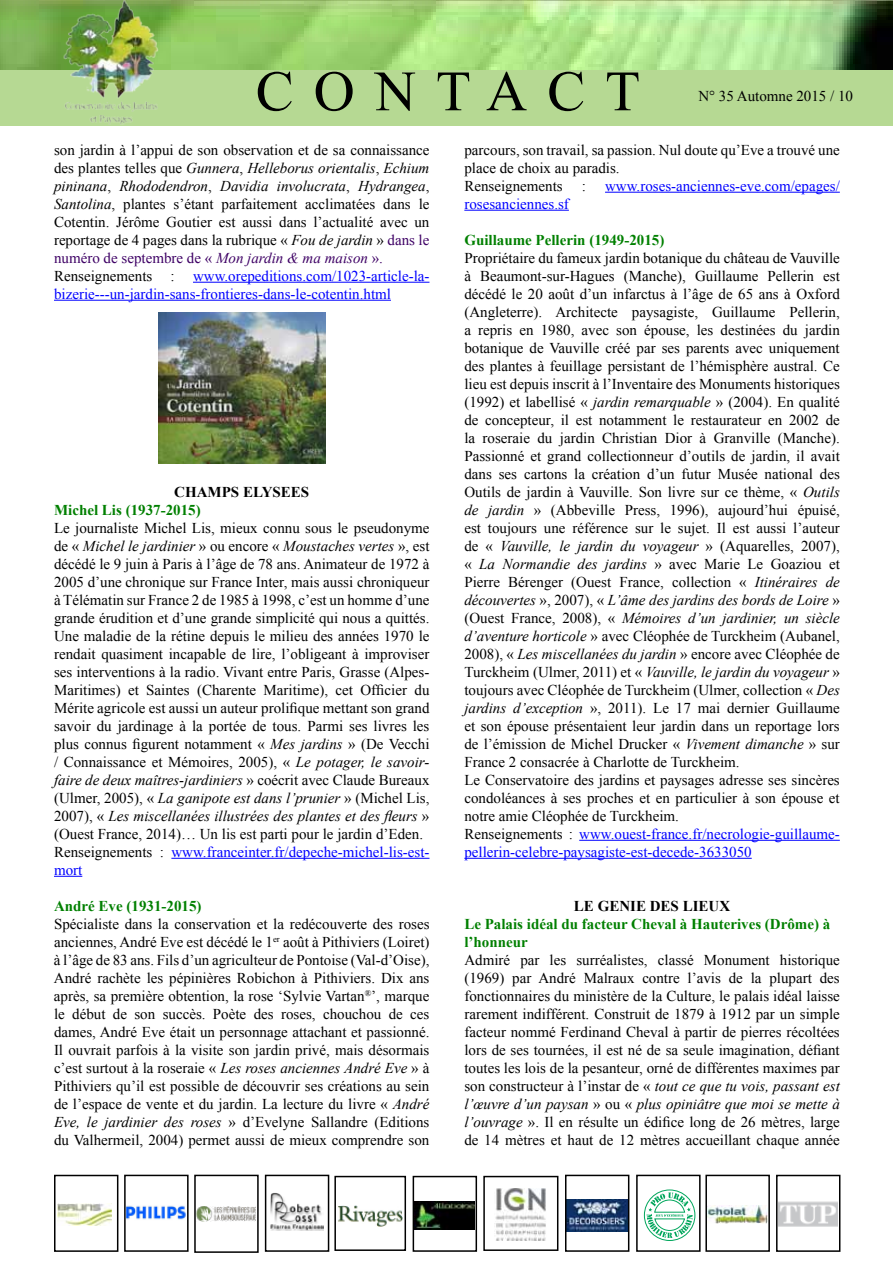
<style>
.page{position:relative;width:893px;height:1263px;background:#fff}
.page>*{position:absolute;margin:0;border:0;box-sizing:border-box;transform-origin:0 0}
.t1{font:57px "Times New Roman";letter-spacing:.35em;color:#000}
.t2{font:15px/18px "Times New Roman";color:#000}
.t3{font:700 15px/18px "Times New Roman";color:#008000}
.t4{font:15px "Times New Roman";color:#00f}
.t5{font:700 15px "Times New Roman";color:#000}
.s1{font-style:italic}
.s2{color:#3e0065}
.s3{font-style:italic;color:#3e0065}
.s4{color:#00f}
</style>
<div class="page">
<div style="left:636px;top:1175px;width:65px;height:77px;border:2px solid #000"></div>
<div style="left:0;top:70px;width:893px;height:55px;background:#b6d993"></div>
<img style="left:0;top:0;width:893px;height:70px">
<img style="left:54px;top:0;width:120px;height:126px">
<img style="left:708px;top:1205px;width:59px;height:18px">
<img style="left:197px;top:1206px;width:59px;height:15px">
<img style="left:270px;top:1193px;width:54px;height:37px">
<img style="left:338px;top:1205px;width:65px;height:21px">
<img style="left:779px;top:1201px;width:58px;height:26px">
<img style="left:495px;top:1188px;width:51px;height:53px">
<img style="left:416px;top:1202px;width:58px;height:28px">
<img style="left:568px;top:1200px;width:58px;height:31px">
<img style="left:58px;top:1204px;width:53px;height:21px">
<div style="left:776px;top:1175px;width:64px;height:77px;border:2px solid #000"></div>
<div style="left:124px;top:1175px;width:65px;height:77px;border:2px solid #000"></div>
<div style="left:194px;top:1175px;width:65px;height:78px;border:2px solid #000"></div>
<div style="left:265px;top:1175px;width:64px;height:77px;border:2px solid #000"></div>
<div style="left:334px;top:1176px;width:72px;height:75px;border:2px solid #000"></div>
<div style="left:413px;top:1176px;width:64px;height:76px;border:2px solid #000"></div>
<div style="left:483px;top:1176px;width:75px;height:75px;border:2px solid #000"></div>
<div style="left:54px;top:1175px;width:64px;height:77px;border:2px solid #000"></div>
<div style="left:565px;top:1175px;width:64px;height:77px;border:2px solid #000"></div>
<div style="left:705px;top:1175px;width:65px;height:77px;border:2px solid #000"></div>
<img style="left:126px;top:1198px;width:60px;height:29px">
<div style="left:644px;top:1190px;width:51px;height:51px;border:1px solid #00a65c;border-radius:50%"></div>
<svg style="left:647px;top:1192px;width:46px;height:46px"></svg>
<hr style="left:193px;top:282px;width:236px;height:1px;background:#00f">
<hr style="left:54px;top:300px;width:337px;height:1px;background:#00f">
<hr style="left:171px;top:858px;width:258px;height:1px;background:#00f">
<svg style="left:54px;top:876px;width:28px;height:1px"></svg>
<hr style="left:605px;top:192px;width:235px;height:1px;background:#00f">
<hr style="left:464px;top:210px;width:105px;height:1px;background:#00f">
<hr style="left:579px;top:840px;width:261px;height:1px;background:#00f">
<hr style="left:464px;top:858px;width:288px;height:1px;background:#00f">
<img style="left:158px;top:312px;width:167px;height:151px">
<h1 class="t1" style="left:256px;top:53px;width:386px">CONTACT</h1>
<p class="t2" style="left:698px;top:87px;width:156px">N° 35 Automne 2015 / 10</p>
<p class="t2" style="left:54px;top:140px;width:377px">son jardin à l’appui de son observation et de sa connaissance des plantes telles que <span class="s1">Gunnera</span>, <span class="s1">Helleborus orientalis</span>, <span class="s1">Echium pininana</span>, <span class="s1">Rhododendron</span>, <span class="s1">Davidia involucrata</span>, <span class="s1">Hydrangea</span>, <span class="s1">Santolina</span>, plantes s’étant parfaitement acclimatées dans le Cotentin. Jérôme Goutier est aussi dans l’actualité avec un reportage de 4 pages dans la rubrique « <span class="s1">Fou de jardin</span> » <span class="s2">dans le numéro de septembre de «</span> <span class="s3">Mon jardin &amp; ma maison</span> <span class="s2">».<br></span>Renseignements : <span class="s4">www.orepeditions.com/1023-article-la&shy;bizerie---un-jardin-sans-frontieres-dans-le-cotentin.html</span></p>
<p class="t5" style="left:174px;top:481px;width:136px">CHAMPS ELYSEES</p>
<p class="t3" style="left:54px;top:500px;width:148px">Michel Lis (1937-2015)</p>
<p class="t2" style="left:54px;top:518px;width:377px">Le journaliste Michel Lis, mieux connu sous le pseudonyme de « <span class="s1">Michel le jardinier</span> » ou encore « <span class="s1">Moustaches vertes</span> », est décédé le 9 juin à Paris à l’âge de 78 ans. Animateur de 1972 à 2005 d’une chronique sur France Inter, mais aussi chroniqueur à Télématin sur France 2 de 1985 à 1998, c’est un homme d’une grande érudition et d’une grande simplicité qui nous a quittés.<br>Une maladie de la rétine depuis le milieu des années 1970 le rendait quasiment incapable de lire, l’obligeant à improviser ses interventions à la radio. Vivant entre Paris, Grasse (Alpes-Maritimes) et Saintes (Charente Maritime), cet Officier du Mérite agricole est aussi un auteur prolifique mettant son grand savoir du jardinage à la portée de tous. Parmi ses livres les plus connus figurent notamment « <span class="s1">Mes jardins</span> » (De Vecchi / Connaissance et Mémoires, 2005), « <span class="s1">Le potager, le savoir&shy;faire de deux maîtres-jardiniers</span> » coécrit avec Claude Bureaux (Ulmer, 2005), « <span class="s1">La ganipote est dans l’prunier</span> » (Michel Lis, 2007), « <span class="s1">Les miscellanées illustrées des plantes et des fleurs</span> » (Ouest France, 2014)… Un lis est parti pour le jardin d’Eden.<br>Renseignements : <span class="s4">www.franceinter.fr/depeche-michel-lis-est&shy;mort</span></p>
<p class="t3" style="left:54px;top:896px;width:149px">André Eve (1931-2015)</p>
<p class="t2" style="left:54px;top:914px;width:377px;text-align:justify">Spécialiste dans la conservation et la redécouverte des roses anciennes, André Eve est décédé le 1<sup>er</sup> août à Pithiviers (Loiret) à l’âge de 83 ans. Fils d’un agriculteur de Pontoise (Val-d’Oise), André rachète les pépinières Robichon à Pithiviers. Dix ans après, sa première obtention, la rose ‘Sylvie Vartan<sup>®</sup>’, marque le début de son succès. Poète des roses, chouchou de ces dames, André Eve était un personnage attachant et passionné.<br>Il ouvrait parfois à la visite son jardin privé, mais désormais c’est surtout à la roseraie « <span class="s1">Les roses anciennes André Eve</span> » à Pithiviers qu’il est possible de découvrir ses créations au sein de l’espace de vente et du jardin. La lecture du livre « <span class="s1">André Eve, le jardinier des roses</span> » d’Evelyne Sallandre (Editions du Valhermeil, 2004) permet aussi de mieux comprendre son</p>
<p class="t2" style="left:464px;top:140px;width:377px">parcours, son travail, sa passion. Nul doute qu’Eve a trouvé une place de choix au paradis.<br>Renseignements</p>
<p class="t2" style="left:582px;top:176px;width:6px">:</p>
<p class="t4" style="left:605px;top:175px;width:236px">www.roses-anciennes-eve.com/epages/</p>
<p class="t4" style="left:464px;top:193px;width:106px">rosesanciennes.sf</p>
<p class="t3" style="left:464px;top:230px;width:201px">Guillaume Pellerin (1949-2015)</p>
<p class="t2" style="left:464px;top:248px;width:377px">Propriétaire du fameux jardin botanique du château de Vauville à Beaumont-sur-Hagues (Manche), Guillaume Pellerin est décédé le 20 août d’un infarctus à l’âge de 65 ans à Oxford (Angleterre). Architecte paysagiste, Guillaume Pellerin, a repris en 1980, avec son épouse, les destinées du jardin botanique de Vauville créé par ses parents avec uniquement des plantes à feuillage persistant de l’hémisphère austral. Ce lieu est depuis inscrit à l’Inventaire des Monuments historiques (1992) et labellisé « <span class="s1">jardin remarquable</span> » (2004). En qualité de concepteur, il est notamment le restaurateur en 2002 de la roseraie du jardin Christian Dior à Granville (Manche).<br>Passionné et grand collectionneur d’outils de jardin, il avait dans ses cartons la création d’un futur Musée national des Outils de jardin à Vauville. Son livre sur ce thème, « <span class="s1">Outils de jardin</span> » (Abbeville Press, 1996), aujourd’hui épuisé, est toujours une référence sur le sujet. Il est aussi l’auteur de « <span class="s1">Vauville, le jardin du voyageur</span> » (Aquarelles, 2007), « <span class="s1">La Normandie des jardins</span> » avec Marie Le Goaziou et Pierre Bérenger (Ouest France, collection « <span class="s1">Itinéraires de découvertes</span> », 2007), « <span class="s1">L’âme des jardins des bords de Loire</span> » (Ouest France, 2008), « <span class="s1">Mémoires d’un jardinier, un siècle d’aventure horticole</span> » avec Cléophée de Turckheim (Aubanel, 2008), « <span class="s1">Les miscellanées du jardin</span> » encore avec Cléophée de Turckheim (Ulmer, 2011) et « <span class="s1">Vauville, le jardin du voyageur</span> » toujours avec Cléophée de Turckheim (Ulmer, collection « <span class="s1">Des jardins d’exception</span> », 2011). Le 17 mai dernier Guillaume et son épouse présentaient leur jardin dans un reportage lors de l’émission de Michel Drucker « <span class="s1">Vivement dimanche</span> » sur France 2 consacrée à Charlotte de Turckheim.<br>Le Conservatoire des jardins et paysages adresse ses sincères condoléances à ses proches et en particulier à son épouse et notre amie Cléophée de Turckheim.<br>Renseignements : <span class="s4">www.ouest-france.fr/necrologie-guillaume&shy;pellerin-celebre-paysagiste-est-decede-3633050</span></p>
<p class="t5" style="left:574px;top:895px;width:158px">LE GENIE DES LIEUX</p>
<p class="t3" style="left:464px;top:914px;width:367px">Le Palais idéal du facteur Cheval à Hauterives (Drôme) à l’honneur</p>
<p class="t2" style="left:464px;top:950px;width:377px;text-align:justify">Admiré par les surréalistes, classé Monument historique (1969) par André Malraux contre l’avis de la plupart des fonctionnaires du ministère de la Culture, le palais idéal laisse rarement indifférent. Construit de 1879 à 1912 par un simple facteur nommé Ferdinand Cheval à partir de pierres récoltées lors de ses tournées, il est né de sa seule imagination, défiant toutes les lois de la pesanteur, orné de différentes maximes par son constructeur à l’instar de « <span class="s1">tout ce que tu vois, passant est l’œuvre d’un paysan</span> » ou « <span class="s1">plus opiniâtre que moi se mette à l’ouvrage</span> ». Il en résulte un édifice long de 26 mètres, large de 14 mètres et haut de 12 mètres accueillant chaque année</p>
</div>
